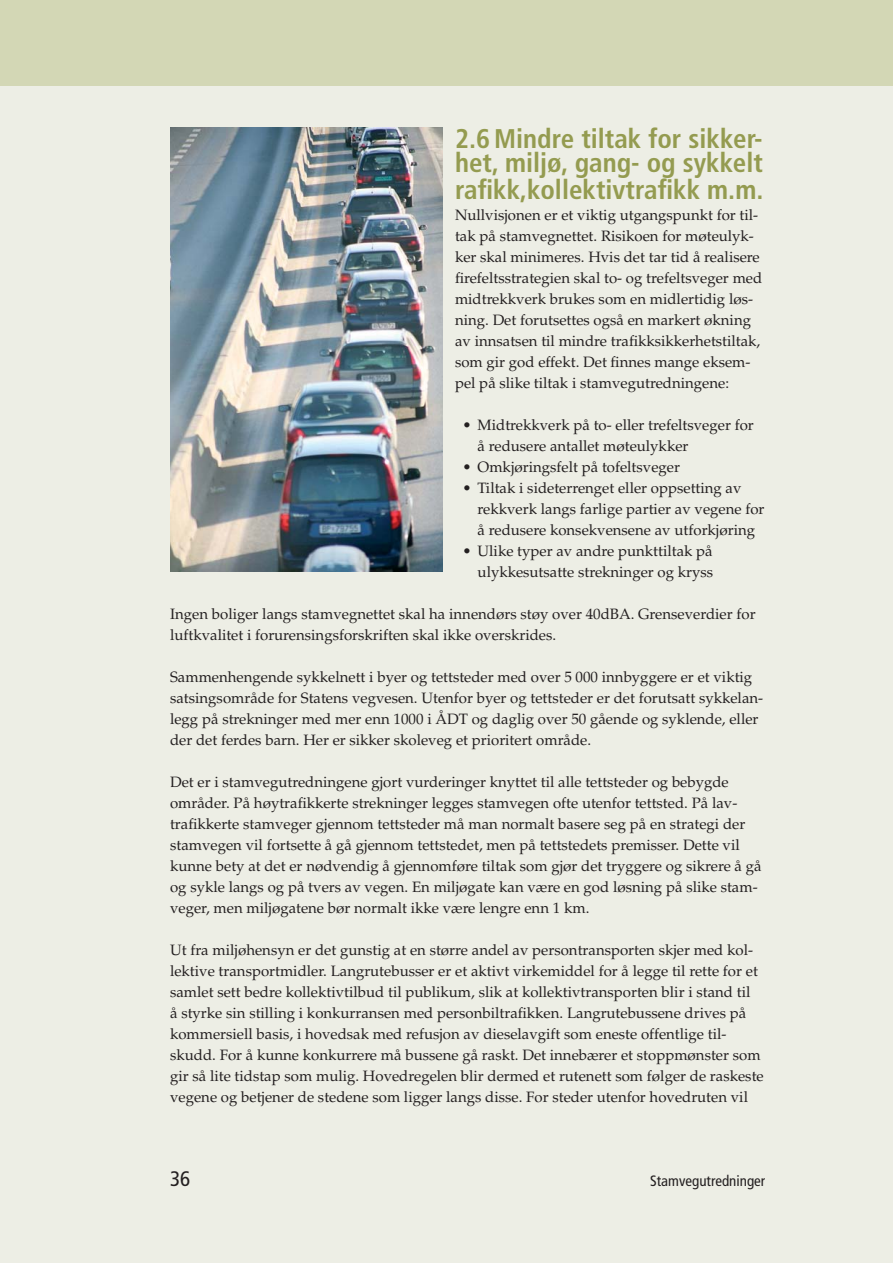
<style>
.page{position:relative;width:893px;height:1263px;background:#edeee5}
.page>*{position:absolute;margin:0;border:0;box-sizing:border-box;transform-origin:0 0}
.t1{font:700 condensed 27px/24px "Frutiger";color:#949b50}
.t2{font:condensed 21px "Frutiger";color:#231f20}
.t3{font:15px/21px "Palatino";color:#231f20}
.t4{font:condensed 15px "Frutiger";color:#231f20}
</style>
<div class="page">
<div style="left:0;top:0;width:893px;height:85px;background:#d3d7b5"></div>
<img style="left:170px;top:128px;width:272px;height:443px">
<h1 class="t1" style="left:455px;top:129px;width:309px">2.6 Mindre tiltak for sikker&shy;het, miljø, gang- og sykkelt</h1>
<h1 class="t1" style="left:455px;top:180px;width:310px">rafikk,kollektivtrafikk m.m.</h1>
<p class="t3" style="left:455px;top:206px;width:309px">Nullvisjonen er et viktig utgangspunkt for til&shy;tak på stamvegnettet. Risikoen for møteulyk&shy;ker skal minimeres. Hvis det tar tid å realisere firefeltsstrategien skal to- og trefeltsveger med midtrekkverk brukes som en midlertidig løs&shy;ning. Det forutsettes også en markert økning av innsatsen til mindre trafikksikkerhetstiltak, som gir god effekt. Det finnes mange eksem&shy;pel på slike tiltak i stamvegutredningene:</p>
<p class="t3" style="left:478px;top:416px;width:278px;text-indent:-15px">• Midtrekkverk på to- eller trefeltsveger for å redusere antallet møteulykker</p>
<p class="t3" style="left:463px;top:458px;width:219px">• Omkjøringsfelt på tofeltsveger</p>
<p class="t3" style="left:478px;top:479px;width:288px;text-indent:-15px">• Tiltak i sideterrenget eller oppsetting av rekkverk langs farlige partier av vegene for å redusere konsekvensene av utforkjøring</p>
<p class="t3" style="left:463px;top:542px;width:252px;text-align:right">• Ulike typer av andre punkttiltak på ulykkesutsatte strekninger og kryss</p>
<p class="t3" style="left:170px;top:605px;width:587px">Ingen boliger langs stamvegnettet skal ha innendørs støy over 40dBA. Grenseverdier for luftkvalitet i forurensingsforskriften skal ikke overskrides.</p>
<p class="t3" style="left:170px;top:668px;width:595px">Sammenhengende sykkelnett i byer og tettsteder med over 5 000 innbyggere er et viktig satsingsområde for Statens vegvesen. Utenfor byer og tettsteder er det forutsatt sykkelan&shy;legg på strekninger med mer enn 1000 i ÅDT og daglig over 50 gående og syklende, eller der det ferdes barn. Her er sikker skoleveg et prioritert område.</p>
<p class="t3" style="left:170px;top:773px;width:593px">Det er i stamvegutredningene gjort vurderinger knyttet til alle tettsteder og bebygde områder. På høytrafikkerte strekninger legges stamvegen ofte utenfor tettsted. På lav&shy;trafikkerte stamveger gjennom tettsteder må man normalt basere seg på en strategi der stamvegen vil fortsette å gå gjennom tettstedet, men på tettstedets premisser. Dette vil kunne bety at det er nødvendig å gjennomføre tiltak som gjør det tryggere og sikrere å gå og sykle langs og på tvers av vegen. En miljøgate kan være en god løsning på slike stam&shy;veger, men miljøgatene bør normalt ikke være lengre enn 1 km.</p>
<p class="t3" style="left:170px;top:941px;width:595px">Ut fra miljøhensyn er det gunstig at en større andel av persontransporten skjer med kol&shy;lektive transportmidler. Langrutebusser er et aktivt virkemiddel for å legge til rette for et samlet sett bedre kollektivtilbud til publikum, slik at kollektivtransporten blir i stand til<br>å styrke sin stilling i konkurransen med personbiltrafikken. Langrutebussene drives på kommersiell basis, i hovedsak med refusjon av dieselavgift som eneste offentlige til&shy;skudd. For å kunne konkurrere må bussene gå raskt. Det innebærer et stoppmønster som gir så lite tidstap som mulig. Hovedregelen blir dermed et rutenett som følger de raskeste vegene og betjener de stedene som ligger langs disse. For steder utenfor hovedruten vil</p>
<h2 class="t2" style="left:170px;top:1170px;width:22px">36</h2>
<p class="t4" style="left:650px;top:1175px;width:117px">Stamvegutredninger</p>
</div>
